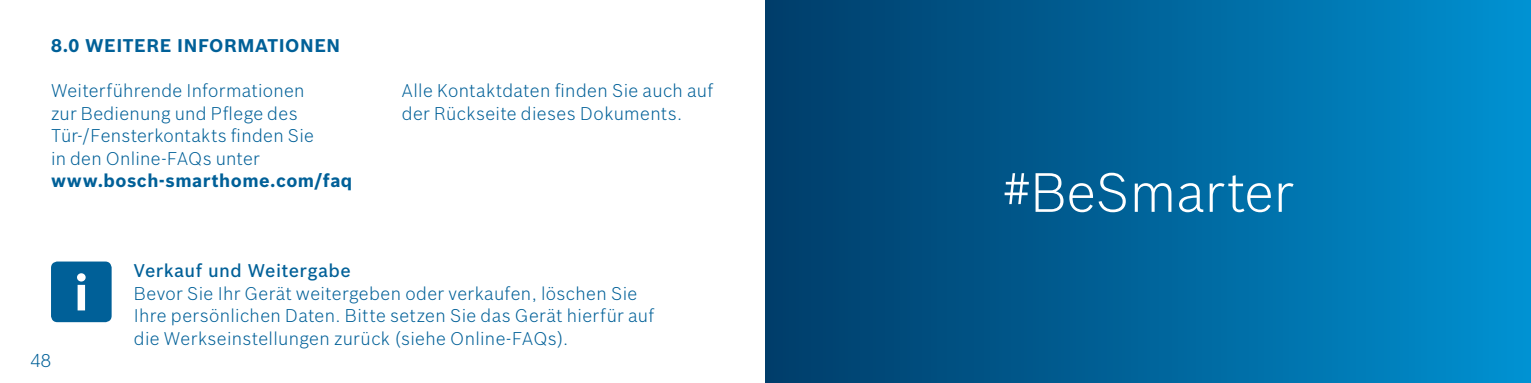
<style>
.page{position:relative;width:1531px;height:383px;background:#fff}
.page>*{position:absolute;margin:0;border:0;box-sizing:border-box;transform-origin:0 0}
.t1{font:300 54px "Bosch Sans";color:#fff}
.t2{font:300 18px/22.5px "Bosch Sans";letter-spacing:.02em;color:#006098}
.t3{font:700 18px "Bosch Sans";letter-spacing:.03em;color:#006098}
.t4{font:500 18px "Bosch Sans";letter-spacing:.025em;color:#006098}
</style>
<div class="page">
<div style="left:765px;top:0;width:766px;height:383px;background:linear-gradient(to right,#003b68,#0090d0)"></div>
<div style="left:51px;top:261px;width:61px;height:61px;background:#006098;border-radius:6px"></div>
<svg style="left:77px;top:273px;width:9px;height:37px"></svg>
<p class="t3" style="left:51px;top:32px;width:291px">8.0 WEITERE INFORMATIONEN</p>
<p class="t2" style="left:51px;top:78px;width:264px">Weiterführende Informationen zur Bedienung und Pflege des<br>Tür-/Fensterkontakts finden Sie in den Online-FAQs unter</p>
<p class="t3" style="left:51px;top:167px;width:303px">www.bosch-smarthome.com/faq</p>
<p class="t2" style="left:402px;top:78px;width:313px">Alle Kontaktdaten finden Sie auch auf der Rückseite dieses Dokuments.</p>
<p class="t2" style="left:31px;top:348px;width:22px">48</p>
<p class="t4" style="left:134px;top:257px;width:218px">Verkauf und Weitergabe</p>
<p class="t2" style="left:134px;top:281px;width:522px">Bevor Sie Ihr Gerät weitergeben oder verkaufen, löschen Sie<br>Ihre persönlichen Daten. Bitte setzen Sie das Gerät hierfür auf die Werkseinstellungen zurück (siehe Online-FAQs).</p>
<h1 class="t1" style="left:1003px;top:154px;width:292px">#BeSmarter</h1>
</div>
